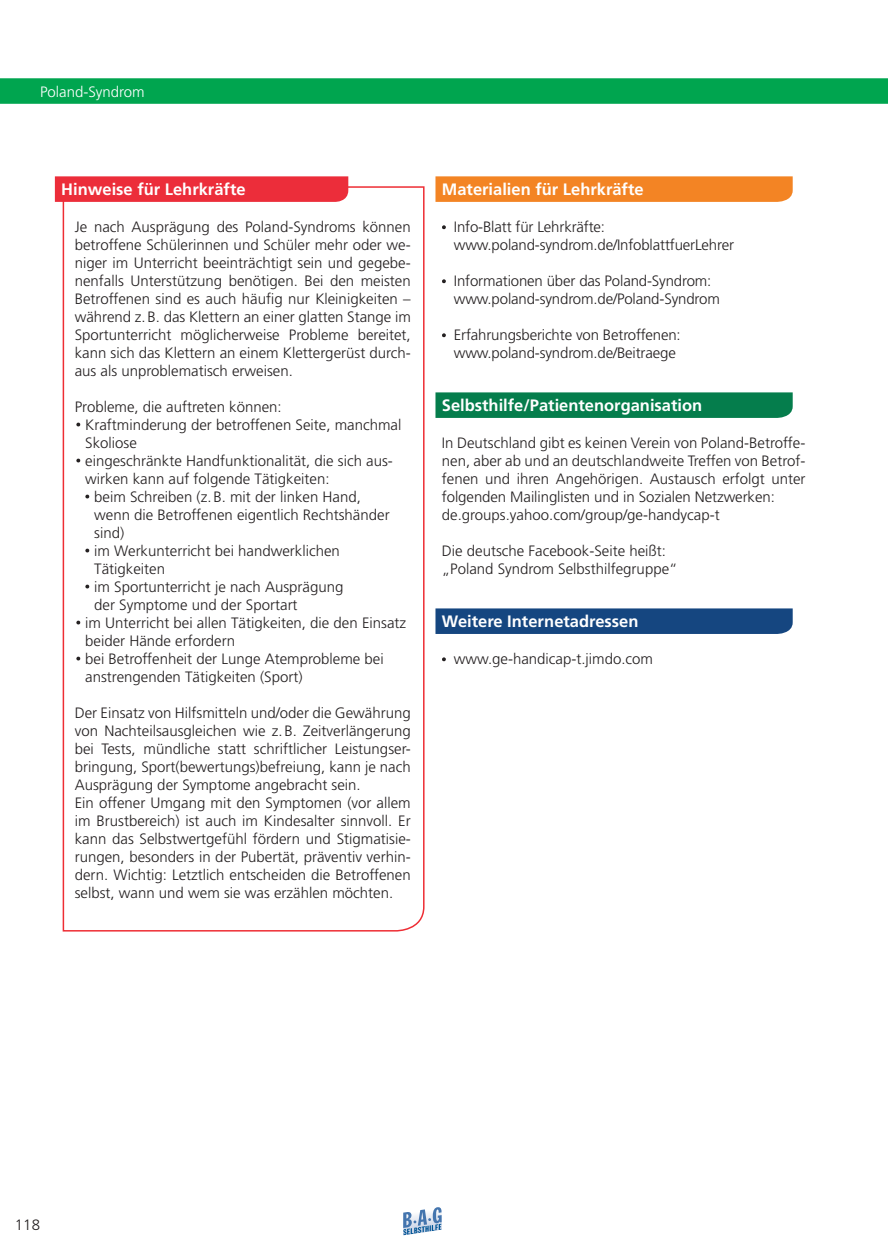
<style>
.page{position:relative;width:888px;height:1258px;background:#fff}
.page>*{position:absolute;margin:0;border:0;box-sizing:border-box;transform-origin:0 0}
.t1{font:700 16.5px "Frutiger";color:#fff}
.t2{font:300 15px/18px "Frutiger";color:#231f20}
.t3{font:300 15px "Frutiger";color:#fff}
.s1{font-weight:700}
</style>
<div class="page">
<svg style="left:403px;top:1207px;width:39px;height:28px"></svg>
<svg style="left:0;top:78px;width:888px;height:26px;background:#04a652"></svg>
<svg style="left:62px;top:186px;width:363px;height:746px"></svg>
<svg style="left:76px;top:423px;width:4px;height:3px"></svg>
<svg style="left:76px;top:459px;width:4px;height:3px"></svg>
<svg style="left:85px;top:495px;width:4px;height:3px"></svg>
<svg style="left:85px;top:549px;width:4px;height:3px"></svg>
<svg style="left:85px;top:585px;width:4px;height:3px"></svg>
<svg style="left:76px;top:621px;width:4px;height:3px"></svg>
<svg style="left:76px;top:657px;width:4px;height:3px"></svg>
<svg style="left:442px;top:225px;width:4px;height:4px"></svg>
<svg style="left:442px;top:279px;width:4px;height:4px"></svg>
<svg style="left:442px;top:333px;width:4px;height:4px"></svg>
<svg style="left:442px;top:657px;width:4px;height:4px"></svg>
<svg style="left:55px;top:176px;width:293px;height:26px;background:#ec313e"></svg>
<svg style="left:435px;top:176px;width:358px;height:26px;background:#f38629"></svg>
<svg style="left:435px;top:392px;width:358px;height:26px;background:#0b8050"></svg>
<div style="left:435px;top:608px;width:358px;height:26px;background:#154680"></div>
<p class="t3" style="left:40px;top:84px;width:106px">Poland-Syndrom</p>
<p class="t1" style="left:61px;top:179px;width:186px">Hinweise für Lehrkräfte</p>
<p class="t1" style="left:442px;top:179px;width:203px">Materialien für Lehrkräfte</p>
<p class="t2" style="left:75px;top:217px;width:338px;text-align:justify">Je nach Ausprägung des Poland-Syndroms können betroffene Schülerinnen und Schüler mehr oder we&shy;niger im Unterricht beeinträchtigt sein und gegebe&shy;nenfalls Unterstützung benötigen. Bei den meisten Betroffenen sind es auch häufig nur Kleinigkeiten – während z.B. das Klettern an einer glatten Stange im Sportunterricht möglicherweise Probleme bereitet, kann sich das Klettern an einem Klettergerüst durch&shy;aus als unproblematisch erweisen.</p>
<p class="t2" style="left:75px;top:397px;width:209px">Probleme, die auftreten können:</p>
<p class="t2" style="left:76px;top:415px;width:327px"><span class="s1">·</span> Kraftminderung der betroffenen Seite, manchmal</p>
<p class="t2" style="left:85px;top:433px;width:53px">Skoliose</p>
<p class="t2" style="left:76px;top:451px;width:318px"><span class="s1">·</span> eingeschränkte Handfunktionalität, die sich aus-</p>
<p class="t2" style="left:85px;top:469px;width:246px">wirken kann auf folgende Tätigkeiten:</p>
<p class="t2" style="left:85px;top:487px;width:277px"><span class="s1">·</span> beim Schreiben (z.B. mit der linken Hand,</p>
<p class="t2" style="left:94px;top:505px;width:297px">wenn die Betroffenen eigentlich Rechtshänder</p>
<p class="t2" style="left:94px;top:523px;width:32px">sind)</p>
<p class="t2" style="left:85px;top:541px;width:256px"><span class="s1">·</span> im Werkunterricht bei handwerklichen</p>
<p class="t2" style="left:94px;top:559px;width:72px">Tätigkeiten</p>
<p class="t2" style="left:85px;top:577px;width:260px"><span class="s1">·</span> im Sportunterricht je nach Ausprägung</p>
<p class="t2" style="left:94px;top:595px;width:205px">der Symptome und der Sportart</p>
<p class="t2" style="left:76px;top:613px;width:331px"><span class="s1">·</span> im Unterricht bei allen Tätigkeiten, die den Einsatz</p>
<p class="t2" style="left:85px;top:631px;width:152px">beider Hände erfordern</p>
<p class="t2" style="left:76px;top:649px;width:309px"><span class="s1">·</span> bei Betroffenheit der Lunge Atemprobleme bei</p>
<p class="t2" style="left:85px;top:667px;width:219px">anstrengenden Tätigkeiten (Sport)</p>
<p class="t2" style="left:75px;top:703px;width:338px">Der Einsatz von Hilfsmitteln und/oder die Gewährung von Nachteilsausgleichen wie z.B. Zeitverlängerung bei Tests, mündliche statt schriftlicher Leistungser&shy;bringung, Sport(bewertungs)befreiung, kann je nach Ausprägung der Symptome angebracht sein.<br>Ein offener Umgang mit den Symptomen (vor allem im Brustbereich) ist auch im Kindesalter sinnvoll. Er kann das Selbstwertgefühl fördern und Stigmatisie&shy;rungen, besonders in der Pubertät, präventiv verhin&shy;dern. Wichtig: Letztlich entscheiden die Betroffenen selbst, wann und wem sie was erzählen möchten.</p>
<p class="t2" style="left:454px;top:217px;width:282px;text-indent:-12px"><span class="s1">·</span> Info-Blatt für Lehrkräfte: www.poland-syndrom.de/InfoblattfuerLehrer</p>
<p class="t2" style="left:454px;top:271px;width:267px;text-indent:-12px"><span class="s1">·</span> Informationen über das Poland-Syndrom: www.poland-syndrom.de/Poland-Syndrom</p>
<p class="t2" style="left:442px;top:325px;width:240px;text-align:center"><span class="s1">·</span> Erfahrungsberichte von Betroffenen: www.poland-syndrom.de/Beitraege</p>
<p class="t1" style="left:442px;top:395px;width:262px">Selbsthilfe/Patientenorganisation</p>
<p class="t2" style="left:442px;top:433px;width:365px">In Deutschland gibt es keinen Verein von Poland-Betroffe&shy;nen, aber ab und an deutschlandweite Treffen von Betrof&shy;fenen und ihren Angehörigen. Austausch erfolgt unter folgenden Mailinglisten und in Sozialen Netzwerken: de.groups.yahoo.com/group/ge-handycap-t</p>
<p class="t2" style="left:442px;top:541px;width:237px">Die deutsche Facebook-Seite heißt: „Poland Syndrom Selbsthilfegruppe“</p>
<p class="t1" style="left:442px;top:611px;width:198px">Weitere Internetadressen</p>
<p class="t2" style="left:442px;top:649px;width:213px"><span class="s1">·</span> www.ge-handicap-t.jimdo.com</p>
<p class="t2" style="left:15px;top:1215px;width:27px">118</p>
</div>
